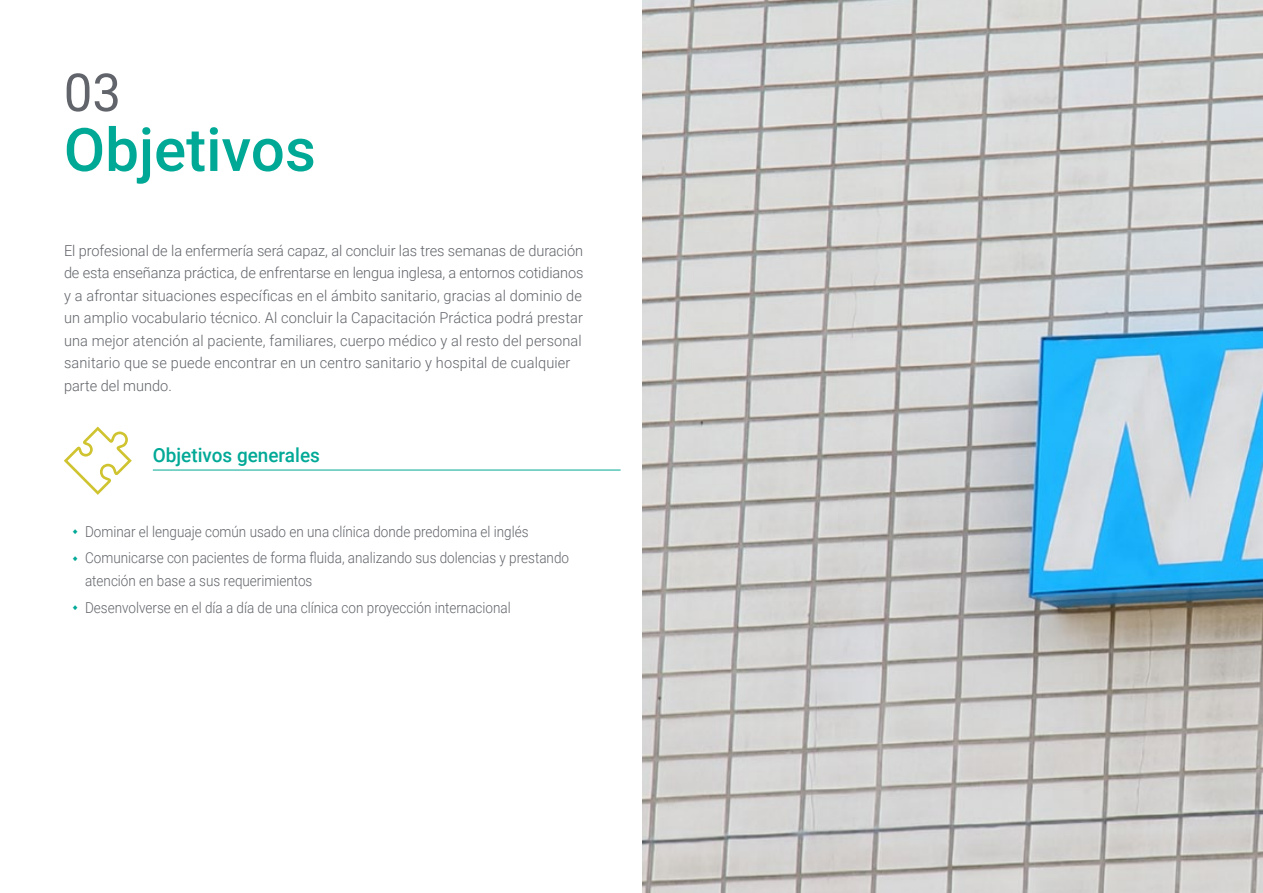
<style>
.page{position:relative;width:1263px;height:893px;background:#fff}
.page>*{position:absolute;margin:0;border:0;box-sizing:border-box;transform-origin:0 0}
.t1{font:500 60px "Roboto";color:#00a996}
.t2{font:52.5px "Roboto";color:#61646a}
.t3{font:500 19.5px "Roboto";color:#00a996}
.t4{font:300 15px/22.5px "Roboto";color:#61646a}
.t5{font:300 15px/26.7px "Roboto";color:#61646a;scale:.9 1}
</style>
<div class="page">
<img style="left:642px;top:0;width:621px;height:893px">
<hr style="left:153px;top:470px;width:468px;height:1px;background:#00a996">
<svg style="left:64px;top:427px;width:68px;height:68px"></svg>
<h2 class="t2" style="left:64px;top:56px;width:59px">03</h2>
<h1 class="t1" style="left:64px;top:108px;width:254px">Objetivos</h1>
<p class="t4" style="left:64px;top:239px;width:521px">El profesional de la enfermería será capaz, al concluir las tres semanas de duración de esta enseñanza práctica, de enfrentarse en lengua inglesa, a entornos cotidianos y a afrontar situaciones específicas en el ámbito sanitario, gracias al dominio de un amplio vocabulario técnico. Al concluir la Capacitación Práctica podrá prestar una mejor atención al paciente, familiares, cuerpo médico y al resto del personal sanitario que se puede encontrar en un centro sanitario y hospital de cualquier parte del mundo.</p>
<h3 class="t3" style="left:153px;top:441px;width:169px">Objetivos generales</h3>
<p class="t5" style="left:85px;top:517px;width:539px">Dominar el lenguaje común usado en una clínica donde predomina el inglés<br>Comunicarse con pacientes de forma fluida, analizando sus dolencias y prestando</p>
<p class="t5" style="left:85px;top:567px;width:475px">atención en base a sus requerimientos<br>Desenvolverse en el día a día de una clínica con proyección internacional</p>
</div>
